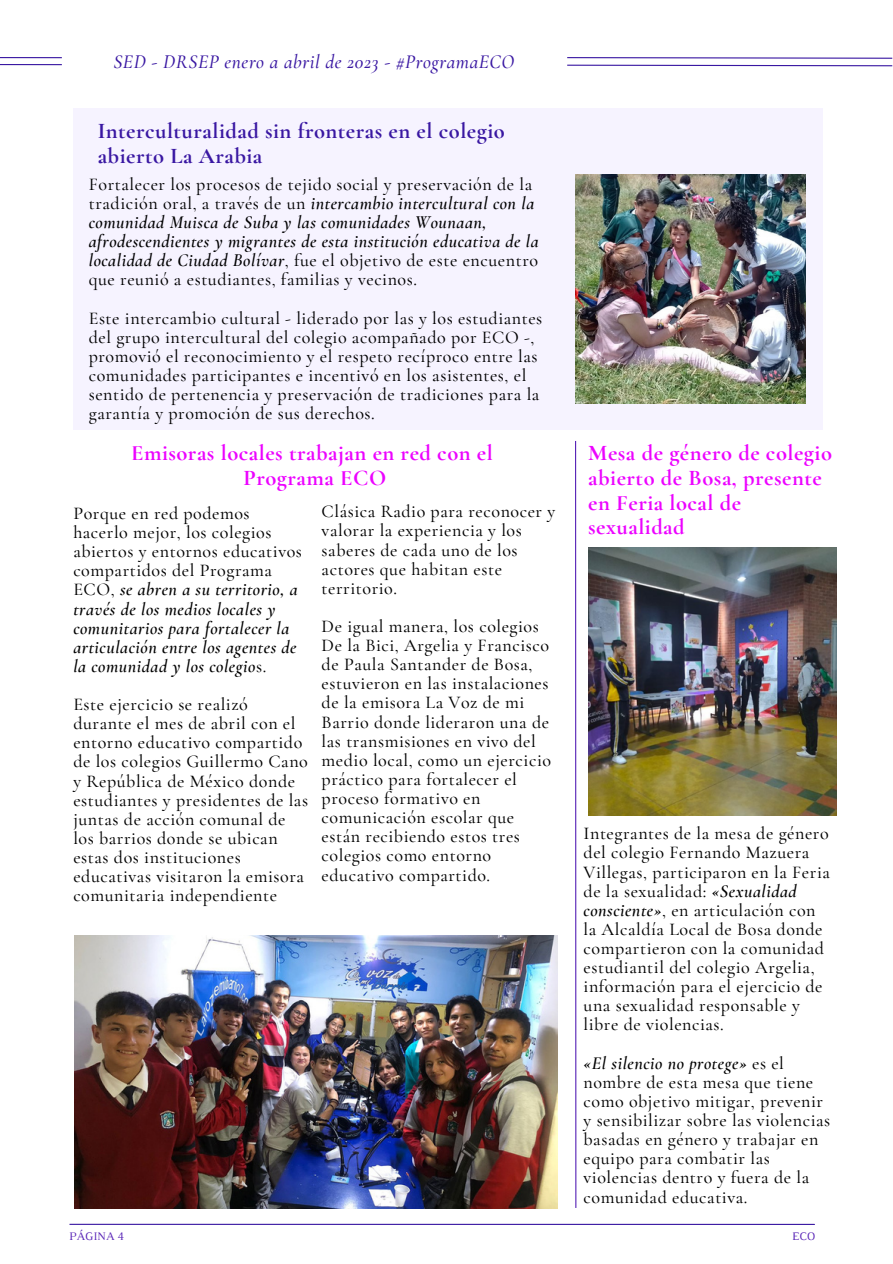
<style>
.page{position:relative;width:893px;height:1264px;background:#fff}
.page>*{position:absolute;margin:0;border:0;box-sizing:border-box;transform-origin:0 0}
.t1{font:700 22.5px/24.8px "Cormorant Garamond";letter-spacing:.02em;color:#ec03ff}
.t2{font:700 22.5px "Cormorant Garamond";letter-spacing:.02em;color:#3917a2}
.t3{font:italic 500 19.5px "Cormorant Garamond";letter-spacing:.03em;color:#3917a2}
.t4{font:500 18px/19px "Cormorant Garamond";letter-spacing:.03em;color:#000}
.t5{font:italic 600 18px/19px "Cormorant Garamond";letter-spacing:.03em;color:#000}
.t6{font:11.7px "Luthier";color:#5722b6}
.s1{font-weight:500;font-style:normal}
.s2{font-weight:600;font-style:italic}
</style>
<div class="page">
<div style="left:73px;top:108px;width:749px;height:322px;background:#f6f3ff"></div>
<hr style="left:0;top:64px;width:62px;height:1px;background:#3917a2">
<svg style="left:567px;top:57px;width:325px;height:10px"></svg>
<hr style="left:575px;top:441px;width:1px;height:766px;background:#5722b6">
<hr style="left:0;top:57px;width:62px;height:1px;background:#3917a2">
<img style="left:588px;top:547px;width:248px;height:269px">
<hr style="left:70px;top:1223px;width:744px;height:1px;background:#3917a2">
<img style="left:75px;top:935px;width:482px;height:272px">
<img style="left:576px;top:174px;width:229px;height:230px">
<p class="t3" style="left:113px;top:50px;width:402px">SED - DRSEP enero a abril de 2023 - #ProgramaECO</p>
<p class="t2" style="left:98px;top:118px;width:408px">Interculturalidad sin fronteras en el colegio</p>
<p class="t2" style="left:98px;top:142px;width:166px">abierto La Arabia</p>
<p class="t5" style="left:89px;top:175px;width:451px"><span class="s1">Fortalecer los procesos de tejido social y preservación de la tradición oral, a través de un</span> intercambio intercultural con la comunidad Muisca de Suba y las comunidades Wounaan, afrodescendientes y migrantes de esta institución educativa de la localidad de Ciudad Bolívar<span class="s1">, fue el objetivo de este encuentro que reunió a estudiantes, familias y vecinos.</span></p>
<p class="t4" style="left:89px;top:308px;width:455px">Este intercambio cultural - liderado por las y los estudiantes del grupo intercultural del colegio acompañado por ECO -, promovió el reconocimiento y el respeto recíproco entre las comunidades participantes e incentivó en los asistentes, el sentido de pertenencia y preservación de tradiciones para la garantía y promoción de sus derechos.</p>
<p class="t1" style="left:131px;top:440px;width:363px">Emisoras locales trabajan en red con el</p>
<p class="t1" style="left:243px;top:465px;width:144px">Programa ECO</p>
<p class="t5" style="left:73px;top:503px;width:230px"><span class="s1">Porque en red podemos hacerlo mejor, los colegios abiertos y entornos educativos compartidos del Programa<br>ECO,</span> se abren a su territorio, a través de los medios locales y comunitarios para fortalecer la articulación entre los agentes de la comunidad y los colegio<span class="s1">s.</span></p>
<p class="t4" style="left:73px;top:695px;width:236px">Este ejercicio se realizó durante el mes de abril con el entorno educativo compartido de los colegios Guillermo Cano y República de México donde estudiantes y presidentes de las juntas de acción comunal de los barrios donde se ubican estas dos instituciones educativas visitaron la emisora comunitaria independiente</p>
<p class="t4" style="left:321px;top:502px;width:235px">Clásica Radio para reconocer y valorar la experiencia y los saberes de cada uno de los actores que habitan este territorio.</p>
<p class="t4" style="left:321px;top:616px;width:231px">De igual manera, los colegios<br>De la Bici, Argelia y Francisco de Paula Santander de Bosa, estuvieron en las instalaciones de la emisora La Voz de mi<br>Barrio donde lideraron una de las transmisiones en vivo del medio local, como un ejercicio práctico para fortalecer el proceso formativo en comunicación escolar que están recibiendo estos tres colegios como entorno educativo compartido.</p>
<p class="t1" style="left:588px;top:440px;width:245px">Mesa de género de colegio abierto de Bosa, presente en Feria local de sexualidad</p>
<p class="t4" style="left:583px;top:824px;width:248px">Integrantes de la mesa de género del colegio Fernando Mazuera<br>Villegas, participaron en la Feria de la sexualidad: <span class="s2">«Sexualidad consciente»</span>, en articulación con la Alcaldía Local de Bosa donde compartieron con la comunidad estudiantil del colegio Argelia, información para el ejercicio de una sexualidad responsable y libre de violencias.</p>
<p class="t4" style="left:583px;top:1053px;width:248px"><span class="s2">«El silencio no protege»</span> es el nombre de esta mesa que tiene como objetivo mitigar, prevenir y sensibilizar sobre las violencias basadas en género y trabajar en equipo para combatir las violencias dentro y fuera de la comunidad educativa.</p>
<p class="t6" style="left:69px;top:1231px;width:57px">PÁGINA 4</p>
<p class="t6" style="left:792px;top:1231px;width:25px">ECO</p>
</div>
